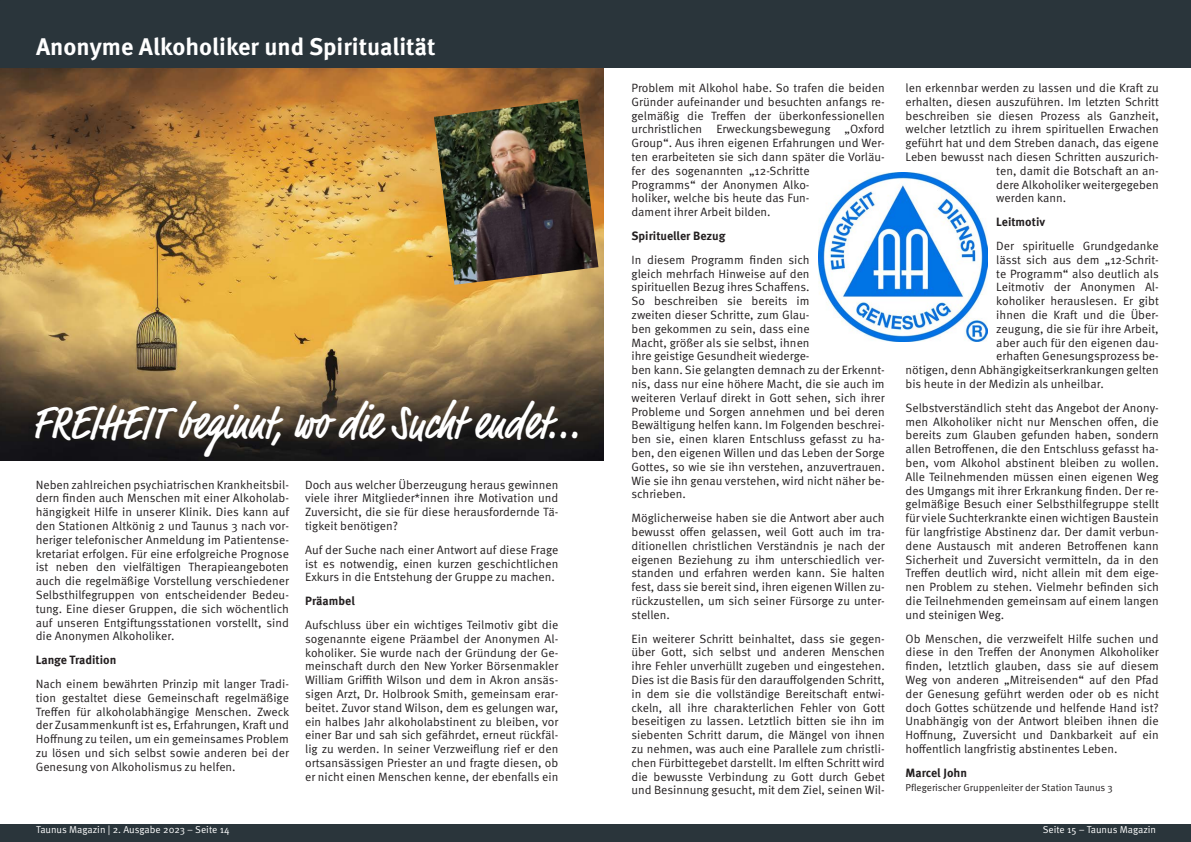
<style>
.page{position:relative;width:1191px;height:842px;background:#fff}
.page>*{position:absolute;margin:0;border:0;box-sizing:border-box;transform-origin:0 0}
.t1{font:500 condensed 47.9px "Market Pro";color:#fff}
.t2{font:700 24px "Meta Pro";color:#fff}
.t3{font:12px/13.8px "Meta Pro";color:#231f20;text-align:justify}
.t4{font:700 12px "Meta Pro";color:#231f20}
.t5{font:10px "Meta Pro";color:#fff}
.t6{font:10px "Meta Pro";color:#231f20}
</style>
<div class="page">
<img style="left:0;top:68px;width:603px;height:393px">
<div style="left:0;top:824px;width:1191px;height:18px;background:#2a353b"></div>
<div style="left:0;top:0;width:1191px;height:68px;background:#2a353b"></div>
<img style="left:818px;top:172px;width:169px;height:170px">
<img style="left:434px;top:99px;width:164px;height:186px">
<p class="t2" style="left:36px;top:31px;width:401px">Anonyme Alkoholiker und Spiritualität</p>
<p class="t1" style="left:32px;top:389px;width:549px">FREIHEIT beginnt, wo die Sucht endet...</p>
<p class="t3" style="left:36px;top:478px;width:255px">Neben zahlreichen psychiatrischen Krankheitsbil&shy;dern finden auch Menschen mit einer Alkoholab&shy;hängigkeit Hilfe in unserer Klinik. Dies kann auf den Stationen Altkönig 2 und Taunus 3 nach vor&shy;heriger telefonischer Anmeldung im Patientense&shy;kretariat erfolgen. Für eine erfolgreiche Prognose ist neben den vielfältigen Therapieangeboten auch die regelmäßige Vorstellung verschiedener Selbsthilfegruppen von entscheidender Bedeu&shy;tung. Eine dieser Gruppen, die sich wöchentlich auf unseren Entgiftungsstationen vorstellt, sind die Anonymen Alkoholiker.</p>
<p class="t4" style="left:36px;top:652px;width:82px">Lange Tradition</p>
<p class="t3" style="left:36px;top:677px;width:255px">Nach einem bewährten Prinzip mit langer Tradi&shy;tion gestaltet diese Gemeinschaft regelmäßige Treffen für alkoholabhängige Menschen. Zweck der Zusammenkunft ist es, Erfahrungen, Kraft und Hoffnung zu teilen, um ein gemeinsames Problem zu lösen und sich selbst sowie anderen bei der Genesung von Alkoholismus zu helfen.</p>
<p class="t3" style="left:305px;top:478px;width:255px">Doch aus welcher Überzeugung heraus gewinnen viele ihrer Mitglieder*innen ihre Motivation und Zuversicht, die sie für diese herausfordernde Tä&shy;tigkeit benötigen?</p>
<p class="t3" style="left:305px;top:543px;width:255px">Auf der Suche nach einer Antwort auf diese Frage ist es notwendig, einen kurzen geschichtlichen Exkurs in die Entstehung der Gruppe zu machen.</p>
<p class="t4" style="left:305px;top:593px;width:51px">Präambel</p>
<p class="t3" style="left:305px;top:618px;width:255px">Aufschluss über ein wichtiges Teilmotiv gibt die sogenannte eigene Präambel der Anonymen Al&shy;koholiker. Sie wurde nach der Gründung der Ge&shy;meinschaft durch den New Yorker Börsenmakler William Griffith Wilson und dem in Akron ansäs&shy;sigen Arzt, Dr. Holbrook Smith, gemeinsam erar&shy;beitet. Zuvor stand Wilson, dem es gelungen war, ein halbes Jahr alkoholabstinent zu bleiben, vor einer Bar und sah sich gefährdet, erneut rückfäl&shy;lig zu werden. In seiner Verzweiflung rief er den ortsansässigen Priester an und fragte diesen, ob er nicht einen Menschen kenne, der ebenfalls ein</p>
<p class="t3" style="left:631px;top:81px;width:255px;text-align:left">Problem mit Alkohol habe. So trafen die beiden Gründer aufeinander und besuchten anfangs re&shy;gelmäßig die Treffen der überkonfessionellen urchristlichen Erweckungsbewegung „Oxford Group“. Aus ihren eigenen Erfahrungen und Wer&shy;ten erarbeiteten sie sich dann später die Vorläu&shy;fer des sogenannten „12-Schritte<br>Programms“ der Anonymen Alko-<br>holiker, welche bis heute das Fun-<br>dament ihrer Arbeit bilden.</p>
<p class="t4" style="left:631px;top:228px;width:95px">Spiritueller Bezug</p>
<p class="t3" style="left:631px;top:253px;width:255px;text-align:left">In diesem Programm finden sich<br>gleich mehrfach Hinweise auf den<br>spirituellen Bezug ihres Schaffens.<br>So beschreiben sie bereits im<br>zweiten dieser Schritte, zum Glau-<br>ben gekommen zu sein, dass eine<br>Macht, größer als sie selbst, ihnen<br>ihre geistige Gesundheit wiederge-<br>ben kann. Sie gelangten demnach zu der Erkennt&shy;nis, dass nur eine höhere Macht, die sie auch im weiteren Verlauf direkt in Gott sehen, sich ihrer Probleme und Sorgen annehmen und bei deren Bewältigung helfen kann. Im Folgenden beschrei&shy;ben sie, einen klaren Entschluss gefasst zu ha&shy;ben, den eigenen Willen und das Leben der Sorge Gottes, so wie sie ihn verstehen, anzuvertrauen.<br>Wie sie ihn genau verstehen, wird nicht näher be&shy;schrieben.</p>
<p class="t3" style="left:631px;top:511px;width:255px">Möglicherweise haben sie die Antwort aber auch bewusst offen gelassen, weil Gott auch im tra&shy;ditionellen christlichen Verständnis je nach der eigenen Beziehung zu ihm unterschiedlich ver&shy;standen und erfahren werden kann. Sie halten fest, dass sie bereit sind, ihren eigenen Willen zu&shy;rückzustellen, um sich seiner Fürsorge zu unter&shy;stellen.</p>
<p class="t3" style="left:631px;top:632px;width:255px">Ein weiterer Schritt beinhaltet, dass sie gegen&shy;über Gott, sich selbst und anderen Menschen ihre Fehler unverhüllt zugeben und eingestehen.<br>Dies ist die Basis für den darauffolgenden Schritt, in dem sie die vollständige Bereitschaft entwi&shy;ckeln, all ihre charakterlichen Fehler von Gott beseitigen zu lassen. Letztlich bitten sie ihn im siebenten Schritt darum, die Mängel von ihnen zu nehmen, was auch eine Parallele zum christli&shy;chen Fürbittegebet darstellt. Im elften Schritt wird die bewusste Verbindung zu Gott durch Gebet und Besinnung gesucht, mit dem Ziel, seinen Wil-</p>
<p class="t3" style="left:905px;top:81px;width:255px">len erkennbar werden zu lassen und die Kraft zu</p>
<p class="t3" style="left:905px;top:95px;width:255px">erhalten, diesen auszuführen. Im letzten Schritt</p>
<p class="t3" style="left:905px;top:109px;width:255px">beschreiben sie diesen Prozess als Ganzheit,</p>
<p class="t3" style="left:905px;top:122px;width:255px">welcher letztlich zu ihrem spirituellen Erwachen</p>
<p class="t3" style="left:905px;top:136px;width:255px">geführt hat und dem Streben danach, das eigene</p>
<p class="t3" style="left:905px;top:150px;width:255px">Leben bewusst nach diesen Schritten auszurich-</p>
<p class="t3" style="left:996px;top:164px;width:164px">ten, damit die Botschaft an an-</p>
<p class="t3" style="left:996px;top:178px;width:164px">dere Alkoholiker weitergegeben</p>
<p class="t3" style="left:996px;top:191px;width:71px">werden kann.</p>
<p class="t4" style="left:996px;top:214px;width:50px">Leitmotiv</p>
<p class="t3" style="left:996px;top:239px;width:164px">Der spirituelle Grundgedanke</p>
<p class="t3" style="left:996px;top:253px;width:164px">lässt sich aus dem „12-Schrit-</p>
<p class="t3" style="left:996px;top:267px;width:164px">te Programm“ also deutlich als</p>
<p class="t3" style="left:996px;top:280px;width:164px">Leitmotiv der Anonymen Al-</p>
<p class="t3" style="left:996px;top:294px;width:164px">koholiker herauslesen. Er gibt</p>
<p class="t3" style="left:996px;top:308px;width:164px">ihnen die Kraft und die Über-</p>
<p class="t3" style="left:996px;top:322px;width:164px">zeugung, die sie für ihre Arbeit,</p>
<p class="t3" style="left:996px;top:336px;width:164px">aber auch für den eigenen dau-</p>
<p class="t3" style="left:996px;top:349px;width:164px">erhaften Genesungsprozess be-</p>
<p class="t3" style="left:905px;top:363px;width:255px">nötigen, denn Abhängigkeitserkrankungen gelten</p>
<p class="t3" style="left:905px;top:377px;width:200px">bis heute in der Medizin als unheilbar.</p>
<p class="t3" style="left:905px;top:401px;width:255px">Selbstverständlich steht das Angebot der Anony&shy;men Alkoholiker nicht nur Menschen offen, die bereits zum Glauben gefunden haben, sondern allen Betroffenen, die den Entschluss gefasst ha&shy;ben, vom Alkohol abstinent bleiben zu wollen.<br>Alle Teilnehmenden müssen einen eigenen Weg des Umgangs mit ihrer Erkrankung finden. Der re&shy;gelmäßige Besuch einer Selbsthilfegruppe stellt für viele Suchterkrankte einen wichtigen Baustein für langfristige Abstinenz dar. Der damit verbun&shy;dene Austausch mit anderen Betroffenen kann Sicherheit und Zuversicht vermitteln, da in den Treffen deutlich wird, nicht allein mit dem eige&shy;nen Problem zu stehen. Vielmehr befinden sich die Teilnehmenden gemeinsam auf einem langen und steinigen Weg.</p>
<p class="t3" style="left:905px;top:632px;width:255px">Ob Menschen, die verzweifelt Hilfe suchen und diese in den Treffen der Anonymen Alkoholiker finden, letztlich glauben, dass sie auf diesem Weg von anderen „Mitreisenden“ auf den Pfad der Genesung geführt werden oder ob es nicht doch Gottes schützende und helfende Hand ist?<br>Unabhängig von der Antwort bleiben ihnen die Hoffnung, Zuversicht und Dankbarkeit auf ein hoffentlich langfristig abstinentes Leben.</p>
<p class="t4" style="left:905px;top:765px;width:63px">Marcel John</p>
<p class="t6" style="left:905px;top:781px;width:209px">Pflegerischer Gruppenleiter der Station Taunus 3</p>
<p class="t5" style="left:36px;top:824px;width:195px">Taunus Magazin | 2. Ausgabe 2023 – Seite 14</p>
<p class="t5" style="left:1042px;top:824px;width:115px">Seite 15 – Taunus Magazin</p>
</div>
